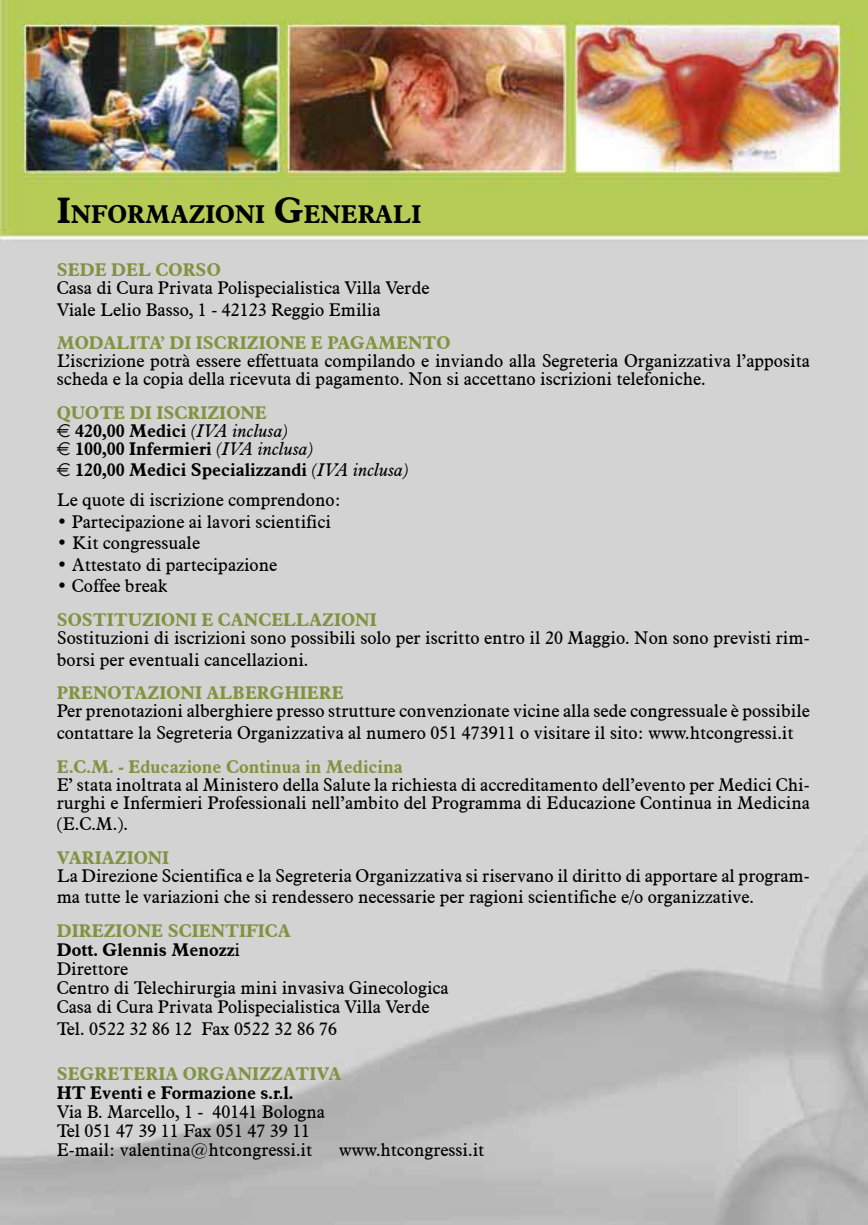
<style>
.page{position:relative;width:868px;height:1225px;background:#fff}
.page>*{position:absolute;margin:0;border:0;box-sizing:border-box;transform-origin:0 0}
.t1{font:700 25.2px "Aldine 721 BT";color:#000}
.t2{font:18px/19px "Aldine 721 BT";color:#000}
.t3{font:700 18px "Aldine 721 BT";color:#809341}
.t4{font:700 18px/18px "Aldine 721 BT";color:#000}
.s1{font-size:36px}
.s2{color:#809341}
.s3{font-family:"Amanda"}
.s4{font-weight:400;font-style:italic}
.s5{font-family:"Amanda";font-weight:700}
.s6{font-weight:700}
.s7{font-style:italic}
.s8{font-weight:700;color:#809341}
</style>
<div class="page">
<img style="left:0;top:0;width:867px;height:1224px">
<h1 class="t1" style="left:57px;top:199px;width:366px"><span class="s1">I</span>NFORMAZIONI <span class="s1">G</span>ENERALI</h1>
<p class="t3" style="left:57px;top:259px;width:165px">SEDE DEL CORSO</p>
<p class="t2" style="left:57px;top:277px;width:374px;line-height:21.6px">Casa di Cura Privata Polispecialistica Villa Verde<br>Viale Lelio Basso, 1 - 42123 Reggio Emilia</p>
<p class="t3" style="left:57px;top:332px;width:395px">MODALITA’ DI ISCRIZIONE E PAGAMENTO</p>
<p class="t2" style="left:57px;top:352px;width:754px;line-height:18px">L’iscrizione potrà essere effettuata compilando e inviando alla Segreteria Organizzativa l’apposita scheda e la copia della ricevuta di pagamento. Non si accettano iscrizioni telefoniche.</p>
<p class="t4" style="left:57px;top:403px;width:259px"><span class="s2">QUOTe DI ISCRIZIONE<br></span><span class="s3">€</span> 420,00 Medici <span class="s4">(IVA inclusa)<br></span><span class="s3">€</span> 100,00 Infermieri <span class="s4">(IVA inclusa)</span></p>
<p class="t2" style="left:57px;top:455px;width:354px;line-height:29.6px"><span class="s5">€</span> <span class="s6">120,00 Medici Specializzandi</span> <span class="s7">(IVA inclusa)<br></span>Le quote di iscrizione comprendono:</p>
<p class="t2" style="left:57px;top:511px;width:276px">• Partecipazione ai lavori scientifici</p>
<p class="t2" style="left:57px;top:533px;width:145px">• Kit congressuale</p>
<p class="t2" style="left:57px;top:555px;width:222px">• Attestato di partecipazione</p>
<p class="t2" style="left:57px;top:576px;width:112px">• Coffee break</p>
<p class="t3" style="left:57px;top:609px;width:321px">SOSTITUZIONI E CANCELLAZIONI</p>
<p class="t2" style="left:57px;top:627px;width:754px;line-height:21.6px">Sostituzioni di iscrizioni sono possibili solo per iscritto entro il 20 Maggio. Non sono previsti rim&shy;borsi per eventuali cancellazioni.</p>
<p class="t3" style="left:57px;top:682px;width:288px">PRENOTAZIONI ALBERGHIERE</p>
<p class="t2" style="left:57px;top:700px;width:754px;line-height:21.6px">Per prenotazioni alberghiere presso strutture convenzionate vicine alla sede congressuale è possibile contattare la Segreteria Organizzativa al numero 051 473911 o visitare il sito: www.htcongressi.it</p>
<p class="t3" style="left:57px;top:755px;width:347px">E.C.M. - Educazione Continua in Medicina</p>
<p class="t2" style="left:57px;top:775px;width:754px;line-height:18px">E’ stata inoltrata al Ministero della Salute la richiesta di accreditamento dell’evento per Medici Chi&shy;rurghi e Infermieri Professionali nell’ambito del Programma di Educazione Continua in Medicina</p>
<p class="t2" style="left:57px;top:814px;width:73px">(E.C.M.).</p>
<p class="t3" style="left:57px;top:846px;width:114px">VARIAZIONI</p>
<p class="t2" style="left:57px;top:864px;width:754px;line-height:21.6px">La Direzione Scientifica e la Segreteria Organizzativa si riservano il diritto di apportare al program&shy;ma tutte le variazioni che si rendessero necessarie per ragioni scientifiche e/o organizzative.</p>
<p class="t2" style="left:57px;top:921px;width:393px"><span class="s8">DIREZIONE SCIENTIFICA<br></span><span class="s6">Dott. Glennis Menozz</span>i<br>Direttore<br>Centro di Telechirurgia mini invasiva Ginecologica<br>Casa di Cura Privata Polispecialistica Villa Verde</p>
<p class="t2" style="left:57px;top:1018px;width:282px">Tel. 0522 32 86 12 Fax 0522 32 86 76</p>
<p class="t3" style="left:57px;top:1063px;width:286px">SEGRETERIA ORGANIZZATIVA</p>
<p class="t4" style="left:57px;top:1083px;width:238px">HT Eventi e Formazione s.r.l.</p>
<p class="t2" style="left:57px;top:1102px;width:270px">Via B. Marcello, 1 - 40141 Bologna<br>Tel 051 47 39 11 Fax 051 47 39 11<br>E-mail: valentina@htcongressi.it</p>
<p class="t2" style="left:339px;top:1140px;width:147px">www.htcongressi.it</p>
</div>
